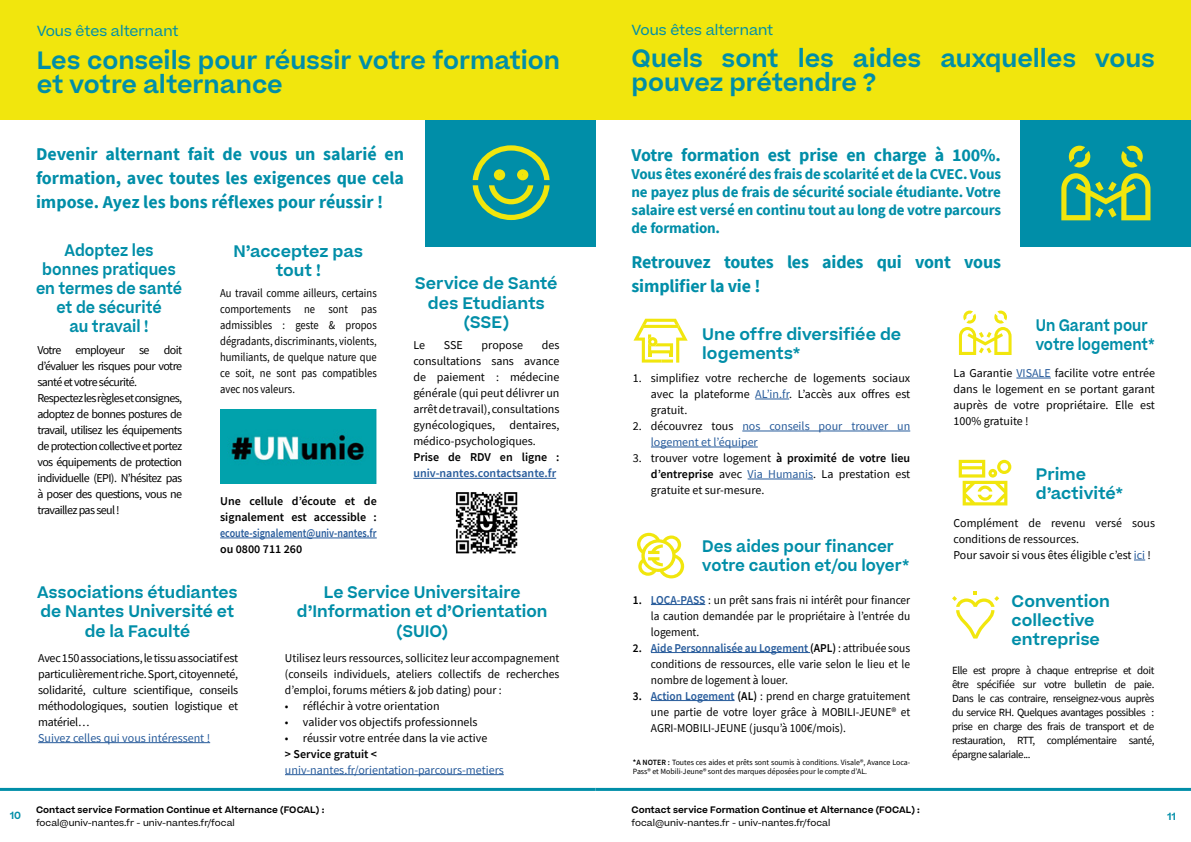
<style>
.page{position:relative;width:1191px;height:842px;background:#fff}
.page>*{position:absolute;margin:0;border:0;box-sizing:border-box;transform-origin:0 0}
.t1{font:600 24px/24px "Beatrice";color:#008ea8}
.t2{font:700 18px/24px "Source Sans Pro";letter-spacing:-.01em;color:#008ea8;text-align:justify}
.t3{font:600 16px/19.2px "Beatrice";color:#008ea8;text-align:center}
.t4{font:600 16px/19.2px "Beatrice";color:#008ea8;text-align:center;scale:.9 1}
.t5{font:600 16px/19.2px "Beatrice";color:#008ea8;scale:.95 1}
.t6{font:600 16px/19.2px "Beatrice";color:#008ea8;scale:.86 1}
.t7{font:700 15px/18px "Source Sans Pro";letter-spacing:-.01em;color:#008ea8;text-align:justify}
.t8{font:14px "Beatrice";color:#008ea8}
.t9{font:12px/16px "Source Sans Pro";color:#000;text-align:justify}
.t10{font:12px/16px "Source Sans Pro";color:#000;text-align:justify;scale:.95 1}
.t11{font:12px/16px "Source Sans Pro";letter-spacing:-.05em;color:#000}
.t12{font:12px/16px "Source Sans Pro";color:#000;text-align:justify;scale:.88 1}
.t13{font:12px/16px "Source Sans Pro";color:#275b9b}
.t14{font:600 12px/16px "Source Sans Pro";color:#000}
.t15{font:600 12px "Source Sans Pro";color:#275b9b;scale:.84 1}
.t16{font:600 12px "Source Sans Pro";color:#275b9b}
.t17{font:11px/14px "Source Sans Pro";letter-spacing:-.04em;color:#000;text-align:justify}
.t18{font:600 10px "Beatrice";color:#008ea8}
.t19{font:600 9px "Beatrice";color:#000}
.t20{font:9px "Beatrice";color:#000}
.t21{font:8px/9.6px "Source Sans Pro";color:#000}
.s1{color:#275b9b}
.s2{color:#000}
.s3{font-weight:600}
.s4{font-weight:600;color:#275b9b}
</style>
<div class="page">
<div style="left:425px;top:119px;width:170px;height:128px;background:#008ea8"></div>
<div style="left:0;top:0;width:595px;height:119px;background:#f1e60d"></div>
<svg style="left:473px;top:145px;width:76px;height:75px"></svg>
<hr style="left:0;top:788px;width:595px;height:3px;background:#008ea8">
<div style="left:1020px;top:119px;width:171px;height:128px;background:#008ea8"></div>
<div style="left:595px;top:0;width:596px;height:119px;background:#f1e60d"></div>
<svg style="left:1061px;top:173px;width:89px;height:47px"></svg>
<svg style="left:1068px;top:146px;width:22px;height:21px"></svg>
<svg style="left:1121px;top:146px;width:21px;height:21px"></svg>
<hr style="left:595px;top:788px;width:596px;height:3px;background:#008ea8">
<hr style="left:38px;top:742px;width:172px;height:1px;background:#275b9b">
<hr style="left:413px;top:478px;width:143px;height:1px;background:#275b9b">
<hr style="left:220px;top:538px;width:157px;height:1px;background:#275b9b">
<img style="left:220px;top:409px;width:157px;height:75px">
<hr style="left:285px;top:774px;width:219px;height:1px;background:#275b9b">
<hr style="left:755px;top:399px;width:34px;height:1px;background:#275b9b">
<hr style="left:742px;top:431px;width:168px;height:1px;background:#275b9b">
<hr style="left:651px;top:447px;width:107px;height:1px;background:#275b9b">
<hr style="left:747px;top:479px;width:66px;height:1px;background:#275b9b">
<hr style="left:1016px;top:378px;width:34px;height:1px;background:#275b9b">
<hr style="left:651px;top:604px;width:54px;height:1px;background:#275b9b">
<hr style="left:651px;top:652px;width:159px;height:1px;background:#275b9b">
<hr style="left:651px;top:700px;width:83px;height:1px;background:#275b9b">
<img style="left:456px;top:492px;width:62px;height:61px">
<svg style="left:952px;top:591px;width:47px;height:47px"></svg>
<svg style="left:633px;top:319px;width:54px;height:44px"></svg>
<svg style="left:637px;top:533px;width:47px;height:45px"></svg>
<svg style="left:958px;top:460px;width:53px;height:45px"></svg>
<svg style="left:959px;top:311px;width:52px;height:44px"></svg>
<p class="t8" style="left:37px;top:22px;width:143px">Vous êtes alternant</p>
<h1 class="t1" style="left:37px;top:48px;width:525px">Les conseils pour réussir votre formation et votre alternance</h1>
<h2 class="t2" style="left:36px;top:142px;width:369px">Devenir alternant fait de vous un salarié en formation, avec toutes les exigences que cela impose. Ayez les bons réflexes pour réussir !</h2>
<h3 class="t4" style="left:36px;top:240px;width:164px">Adoptez les bonnes pratiques en termes de santé et de sécurité<br>au travail !</h3>
<p class="t11" style="left:37px;top:342px;width:146px">Votre employeur se doit d’évaluer les risques pour votre santé et votre sécurité.<br>Respectez les règles et consignes, adoptez de bonnes postures de travail, utilisez les équipements de protection collective et portez vos équipements de protection individuelle (EPI). N’hésitez pas à poser des questions, vous ne travaillez pas seul !</p>
<h3 class="t3" style="left:234px;top:241px;width:131px">N’acceptez pas tout !</h3>
<p class="t12" style="left:220px;top:285px;width:179px">Au travail comme ailleurs, certains comportements ne sont pas admissibles : geste &amp; propos dégradants, discriminants, violents, humiliants, de quelque nature que ce soit, ne sont pas compatibles avec nos valeurs.</p>
<h3 class="t3" style="left:415px;top:274px;width:144px">Service de Santé des Etudiants (SSE)</h3>
<p class="t9" style="left:413px;top:337px;width:13px">Le</p>
<p class="t9" style="left:444px;top:337px;width:20px">SSE</p>
<p class="t9" style="left:481px;top:337px;width:43px">propose</p>
<p class="t9" style="left:413px;top:337px;width:148px;text-indent:128px">des consultations sans avance de paiement : médecine générale (qui peut délivrer un arrêt de travail), consultations gynécologiques, dentaires, médico-psychologiques.</p>
<p class="t14" style="left:413px;top:449px;width:148px">Prise de RDV en ligne :</p>
<p class="t16" style="left:413px;top:465px;width:144px">univ-nantes.contactsante.fr</p>
<p class="t14" style="left:220px;top:493px;width:158px">Une cellule d’écoute et de signalement est accessible :</p>
<p class="t15" style="left:220px;top:525px;width:188px">ecoute-signalement@univ-nantes.fr</p>
<p class="t14" style="left:220px;top:541px;width:84px">ou 0800 711 260</p>
<h3 class="t3" style="left:297px;top:583px;width:252px">Le Service Universitaire d’Information et d’Orientation (SUIO)</h3>
<p class="t9" style="left:285px;top:650px;width:276px">Utilisez leurs ressources, sollicitez leur accompagnement (conseils individuels, ateliers collectifs de recherches d’emploi, forums métiers &amp; job dating) pour :</p>
<p class="t9" style="left:285px;top:698px;width:156px">• réfléchir à votre orientation</p>
<p class="t9" style="left:285px;top:714px;width:194px">• valider vos objectifs professionnels</p>
<p class="t9" style="left:285px;top:730px;width:204px">• réussir votre entrée dans la vie active</p>
<p class="t14" style="left:285px;top:746px;width:94px">&gt; Service gratuit &lt;</p>
<p class="t13" style="left:285px;top:762px;width:220px">univ-nantes.fr/orientation-parcours-metiers</p>
<h3 class="t3" style="left:37px;top:583px;width:202px">Associations étudiantes de Nantes Université et de la Faculté</h3>
<p class="t9" style="left:38px;top:650px;width:201px">Avec 150 associations, le tissu associatif est particulièrement riche. Sport, citoyenneté, solidarité, culture scientifique, conseils méthodologiques, soutien logistique et matériel…</p>
<p class="t13" style="left:38px;top:730px;width:173px">Suivez celles qui vous intéressent !</p>
<p class="t8" style="left:631px;top:21px;width:143px">Vous êtes alternant</p>
<h1 class="t1" style="left:631px;top:47px;width:525px">Quels sont les aides auxquelles vous pouvez prétendre ?</h1>
<h2 class="t2" style="left:631px;top:142px;width:371px">Votre formation est prise en charge à 100%.</h2>
<p class="t7" style="left:631px;top:164px;width:371px">Vous êtes exonéré des frais de scolarité et de la CVEC. Vous ne payez plus de frais de sécurité sociale étudiante. Votre salaire est versé en continu tout au long de votre parcours de formation.</p>
<h2 class="t2" style="left:631px;top:249px;width:371px">Retrouvez toutes les aides qui vont vous simplifier la vie !</h2>
<h3 class="t3" style="left:702px;top:325px;width:200px;text-align:left">Une offre diversifiée de logements*</h3>
<p class="t9" style="left:651px;top:370px;width:261px;text-indent:-18px">1. simplifiez votre recherche de logements sociaux avec la plateforme <span class="s1">AL’in.fr</span>. L’accès aux offres est gratuit.</p>
<p class="t13" style="left:651px;top:418px;width:261px;text-indent:-18px"><span class="s2">2. découvrez tous</span> nos conseils pour trouver un logement et l’équiper</p>
<p class="t9" style="left:651px;top:450px;width:261px;text-indent:-18px">3. trouver votre logement <span class="s3">à proximité de votre lieu d’entreprise</span> avec <span class="s1">Via Humanis</span>. La prestation est gratuite et sur-mesure.</p>
<h3 class="t5" style="left:702px;top:536px;width:219px">Des aides pour financer votre caution et/ou loyer*</h3>
<p class="t10" style="left:651px;top:592px;width:274px;text-indent:-18px"><span class="s3">1.</span> <span class="s4">LOCA-PASS</span> : un prêt sans frais ni intérêt pour financer la caution demandée par le propriétaire à l’entrée du logement.</p>
<p class="t10" style="left:651px;top:639px;width:274px;text-indent:-18px"><span class="s3">2.</span> <span class="s4">Aide Personnalisée au Logement</span> <span class="s3">(APL)</span> : attribuée sous conditions de ressources, elle varie selon le lieu et le nombre de logement à louer.</p>
<p class="t10" style="left:651px;top:687px;width:274px;text-indent:-18px"><span class="s3">3.</span> <span class="s4">Action Logement</span> <span class="s3">(AL)</span> : prend en charge gratuitement une partie de votre loyer grâce à MOBILI-JEUNE® et AGRI-MOBILI-JEUNE (jusqu’à 100€/mois).</p>
<p class="t21" style="left:633px;top:757px;width:279px"><span class="s3">*A NOTER :</span> Toutes ces aides et prêts sont soumis à conditions. Visale®, Avance Loca-<br>Pass® et Mobili-Jeune® sont des marques déposées pour le compte d’AL.</p>
<h3 class="t6" style="left:1035px;top:316px;width:140px">Un Garant pour votre logement*</h3>
<p class="t9" style="left:953px;top:365px;width:203px">La Garantie <span class="s1">VISALE</span> facilite votre entrée dans le logement en se portant garant auprès de votre propriétaire. Elle est 100% gratuite !</p>
<h3 class="t3" style="left:1035px;top:465px;width:88px;text-align:left">Prime d’activité*</h3>
<p class="t9" style="left:953px;top:515px;width:203px;text-align:left">Complément de revenu versé sous conditions de ressources.<br>Pour savoir si vous êtes éligible c’est <span class="s1">ici</span> !</p>
<h3 class="t3" style="left:1011px;top:591px;width:100px;text-align:left">Convention collective entreprise</h3>
<p class="t17" style="left:952px;top:663px;width:204px">Elle est propre à chaque entreprise et doit être spécifiée sur votre bulletin de paie.<br>Dans le cas contraire, renseignez-vous auprès du service RH. Quelques avantages possibles : prise en charge des frais de transport et de restauration, RTT, complémentaire santé, épargne salariale...</p>
<p class="t19" style="left:36px;top:803px;width:290px">Contact service Formation Continue et Alternance (FOCAL) :</p>
<p class="t20" style="left:36px;top:817px;width:200px">focal@univ-nantes.fr - univ-nantes.fr/focal</p>
<p class="t19" style="left:631px;top:803px;width:290px">Contact service Formation Continue et Alternance (FOCAL) :</p>
<p class="t20" style="left:631px;top:817px;width:200px">focal@univ-nantes.fr - univ-nantes.fr/focal</p>
<p class="t18" style="left:10px;top:809px;width:12px">10</p>
<p class="t18" style="left:1167px;top:810px;width:10px">11</p>
</div>
